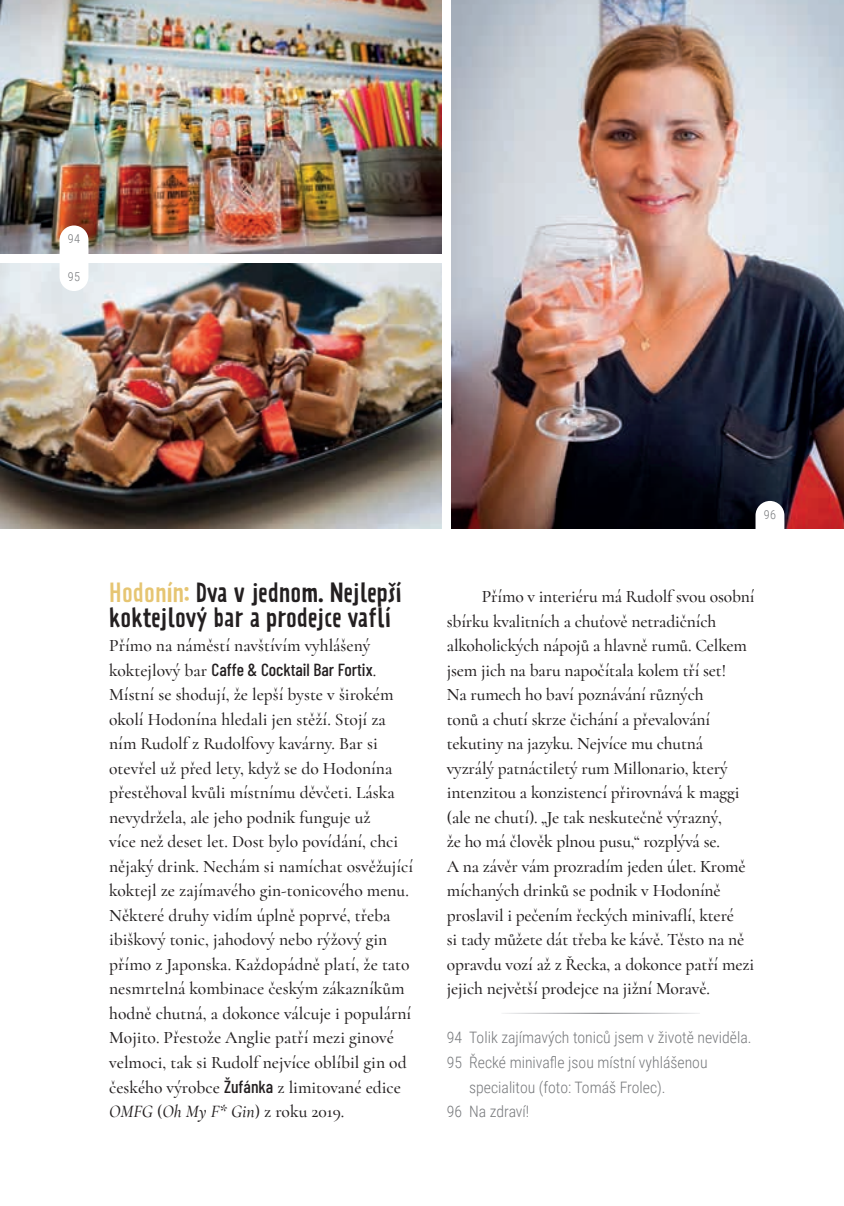
<style>
.page{position:relative;width:844px;height:1206px;background:#fff}
.page>*{position:absolute;margin:0;border:0;box-sizing:border-box;transform-origin:0 0}
.t1{font:24.5px/24.5px "Prater Sans Pro";color:#231f20}
.t2{font:500 17.5px/24.5px "Cormorant";letter-spacing:-.01em;color:#231f20}
.t3{font:500 17.5px "Barlow Condensed";color:#231f20}
.t4{font:300 15.75px "Roboto Condensed";color:#76787b}
.t5{font:300 12.25px "Roboto Condensed";color:#76787b}
.s1{color:#e6c572}
.s2{font-family:"Cormorant"}
.s3{font-family:"Barlow Condensed"}
.s4{font-style:italic}
</style>
<div class="page">
<img style="left:0;top:0;width:441px;height:253px">
<img style="left:451px;top:0;width:392px;height:528px">
<img style="left:0;top:263px;width:441px;height:265px">
<svg style="left:755px;top:501px;width:29px;height:28px"></svg>
<svg style="left:60px;top:225px;width:28px;height:66px"></svg>
<p class="t5" style="left:68px;top:230px;width:14px">94</p>
<p class="t5" style="left:68px;top:268px;width:14px">95</p>
<h1 class="t1" style="left:109px;top:580px;width:294px"><span class="s1">Hodonín:</span> Dva v jednom. Nejlepší koktejlový bar a prodejce vaflí</h1>
<p class="t2" style="left:109px;top:633px;width:262px">Přímo na náměstí navštívím vyhlášený</p>
<p class="t3" style="left:109px;top:657px;width:268px"><span class="s2">koktejlový bar</span> Caffe &amp; Cocktail Bar Fortix<span class="s2">.</span></p>
<p class="t2" style="left:109px;top:682px;width:305px">Místní se shodují, že lepší byste v širokém okolí Hodonína hledali jen stěží. Stojí za ním Rudolf z Rudolfovy kavárny. Bar si otevřel už před lety, když se do Hodonína přestěhoval kvůli místnímu děvčeti. Láska nevydržela, ale jeho podnik funguje už<br>více než deset let. Dost bylo povídání, chci nějaký drink. Nechám si namíchat osvěžující koktejl ze zajímavého gin-tonicového menu.<br>Některé druhy vidím úplně poprvé, třeba ibiškový tonic, jahodový nebo rýžový gin přímo z Japonska. Každopádně platí, že tato nesmrtelná kombinace českým zákazníkům hodně chutná, a dokonce válcuje i populární Mojito. Přestože Anglie patří mezi ginové velmoci, tak si Rudolf nejvíce oblíbil gin od českého výrobce <span class="s3">Žufánka</span> z limitované edice <span class="s4">OMFG</span> (<span class="s4">Oh My F* Gin</span>) z roku 2019.</p>
<p class="t5" style="left:763px;top:506px;width:14px">96</p>
<p class="t2" style="left:446px;top:584px;width:309px;text-indent:35px">Přímo v interiéru má Rudolf svou osobní sbírku kvalitních a chuťově netradičních alkoholických nápojů a hlavně rumů. Celkem jsem jich na baru napočítala kolem tří set!<br>Na rumech ho baví poznávání různých<br>tonů a chutí skrze čichání a převalování tekutiny na jazyku. Nejvíce mu chutná vyzrálý patnáctiletý rum Millonario, který intenzitou a konzistencí přirovnává k maggi (ale ne chutí). „Je tak neskutečně výrazný,<br>že ho má člověk plnou pusu,“ rozplývá se.<br>A na závěr vám prozradím jeden úlet. Kromě míchaných drinků se podnik v Hodoníně proslavil i pečením řeckých minivaflí, které<br>si tady můžete dát třeba ke kávě. Těsto na ně opravdu vozí až z Řecka, a dokonce patří mezi jejich největší prodejce na jižní Moravě.</p>
<p class="t4" style="left:446px;top:1026px;width:306px">94 Tolik zajímavých toniců jsem v životě neviděla.</p>
<p class="t4" style="left:446px;top:1051px;width:262px">95 Řecké minivafle jsou místní vyhlášenou</p>
<p class="t4" style="left:469px;top:1075px;width:198px">specialitou (foto: Tomáš Frolec).</p>
<p class="t4" style="left:446px;top:1100px;width:84px">96 Na zdraví!</p>
</div>
